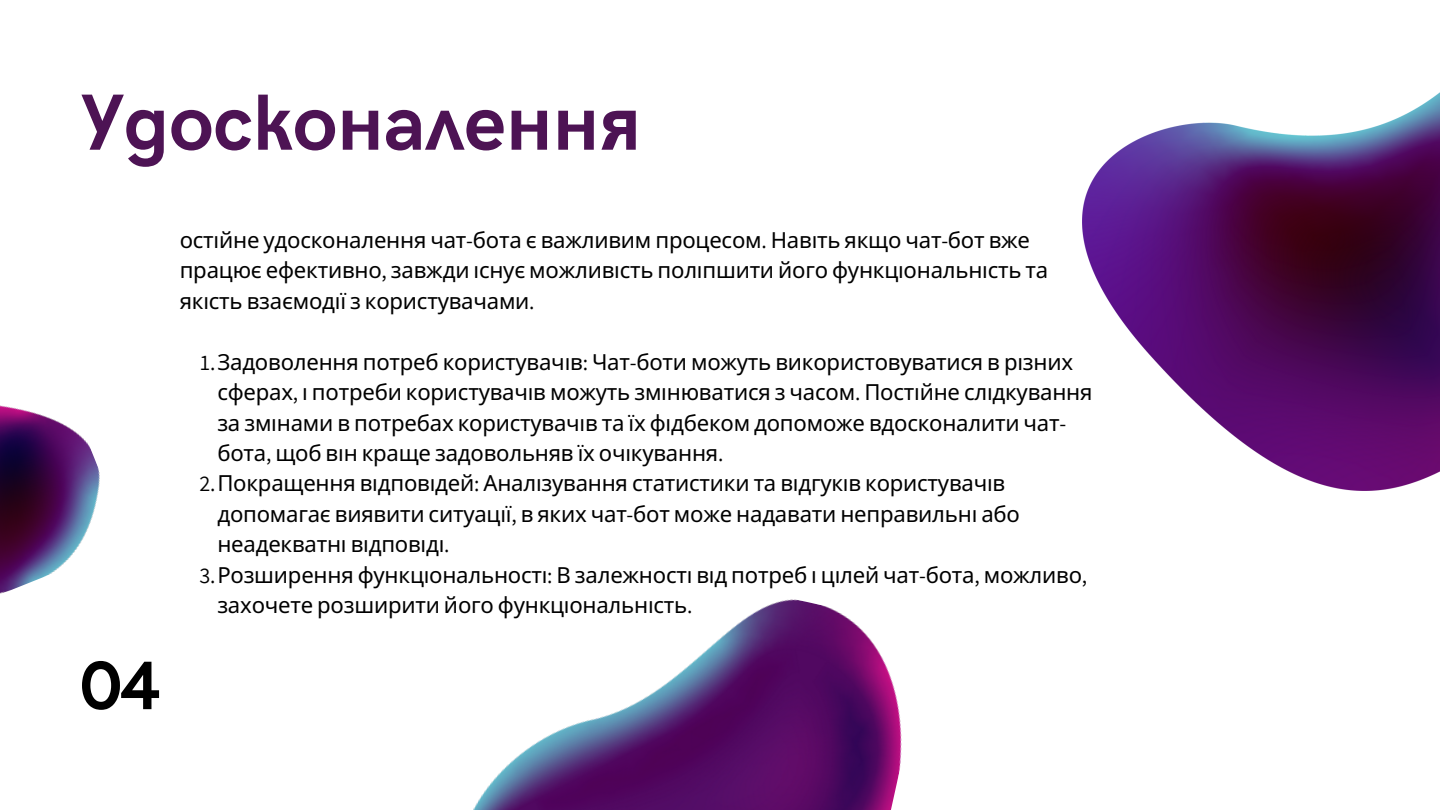
<style>
.page{position:relative;width:1440px;height:810px;background:#fff}
.page>*{position:absolute;margin:0;border:0;box-sizing:border-box;transform-origin:0 0}
.t1{font:700 80px "HK Grotesk";color:#4d1354}
.t2{font:700 68.8px "HK Grotesk";color:#000}
.t3{font:22.1px/30.4px "Noto Sans";letter-spacing:-.01em;color:#000}
.s1{font-family:"Assistant"}
</style>
<div class="page">
<img style="left:1082px;top:92px;width:358px;height:399px">
<img style="left:0;top:405px;width:100px;height:189px">
<img style="left:473px;top:599px;width:429px;height:211px">
<p class="t1" style="left:81px;top:78px;width:562px">Удосконалення</p>
<p class="t3" style="left:180px;top:224px;width:870px">ості йне удосконалення чат<span class="s1">-</span>бота є важливим процесом<span class="s1">.</span> Навіть якщо чат<span class="s1">-</span>бот вже працює ефективно<span class="s1">,</span> завжди існує можливість полі пшити його функціональність та якість взаємодії з користувачами<span class="s1">.</span></p>
<p class="t2" style="left:81px;top:647px;width:81px">04</p>
<p class="t3" style="left:217px;top:346px;width:877px;text-indent:-17px"><span class="s1">1.</span>Задоволення потреб користувачі в<span class="s1">:</span> Чат<span class="s1">-</span>боти можуть використовуватися в різних сферах<span class="s1">,</span> і потреби користувачі в можуть змі нюватися з часом<span class="s1">.</span> Пості йне слідкування за змі нами в потребах користувачі в та їх фідбеком допоможе вдосконалити чат&shy;бота<span class="s1">,</span> щоб ві н краще задовольняв їх очі кування<span class="s1">.</span></p>
<p class="t3" style="left:217px;top:468px;width:804px;text-indent:-18px"><span class="s1">2.</span>Покращення відповідей<span class="s1">:</span> Аналізування статистики та відгукі в користувачі в допомагає виявити ситуації<span class="s1">,</span> в яких чат<span class="s1">-</span>бот може надавати неправильні або неадекватні відповіді <span class="s1">.</span></p>
<p class="t3" style="left:217px;top:559px;width:871px;text-indent:-18px"><span class="s1">3.</span>Розширення функці ональності <span class="s1">:</span> В залежності від потреб і цілей чат<span class="s1">-</span>бота<span class="s1">,</span> можливо<span class="s1">, </span>захочете розширити його функціональність<span class="s1">.</span></p>
</div>
